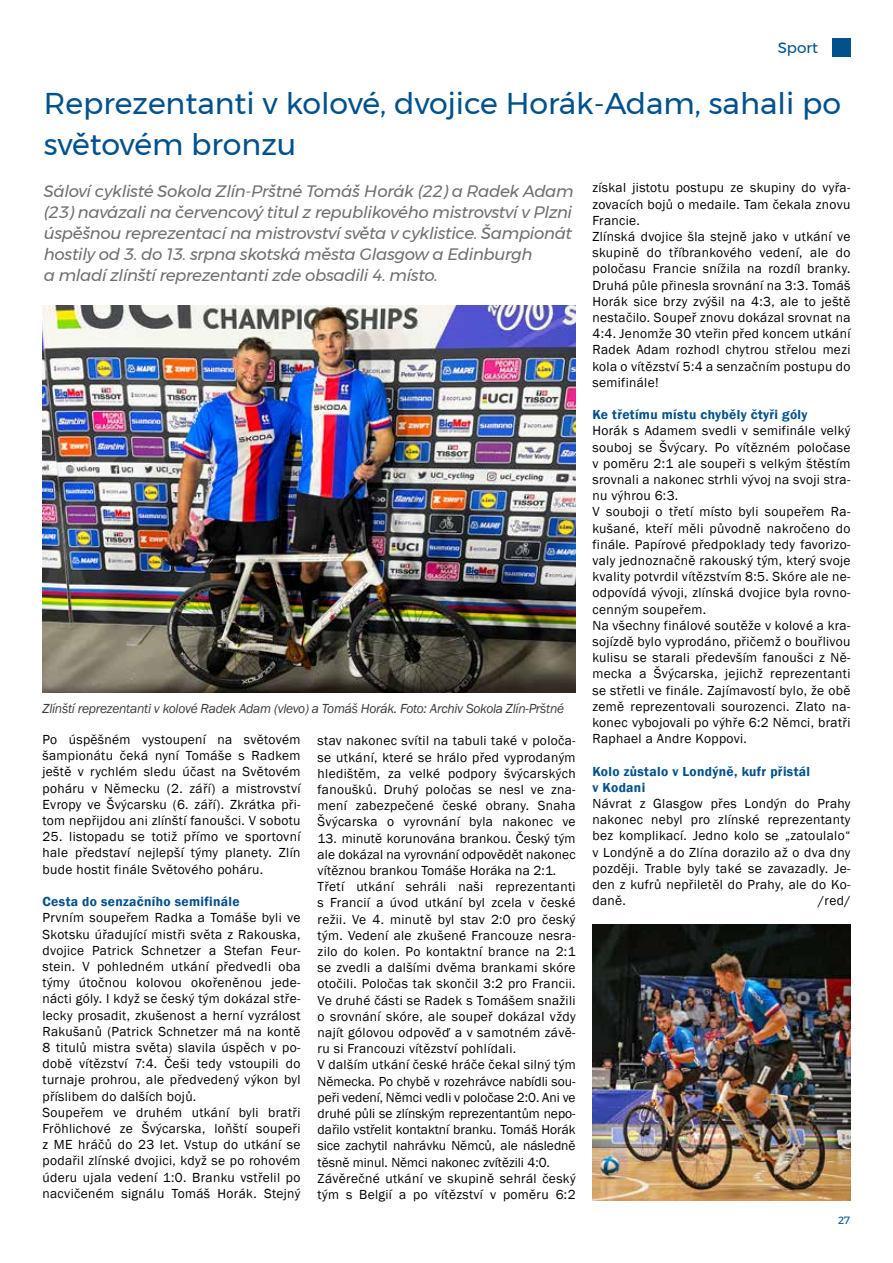
<style>
.page{position:relative;width:893px;height:1263px;background:#fff}
.page>*{position:absolute;margin:0;border:0;box-sizing:border-box;transform-origin:0 0}
.t1{font:30px/40.5px "Montserrat";color:#00518c}
.t2{font:italic 16.5px/21px "Montserrat";letter-spacing:-.02em;color:#706f6f}
.t3{font:15px "Montserrat";color:#00518c}
.t4{font:13.5px/16.2px "Franklin Gothic";letter-spacing:.025em;color:#000;text-align:justify}
.t5{font:13.5px/16.2px "MMZ text Book Bold";letter-spacing:.025em;color:#00518c}
.t6{font:italic 13.5px "Franklin Gothic";letter-spacing:-.02em;color:#3c3c3b}
.t7{font:10.5px "Montserrat";color:#00518c}
</style>
<div class="page">
<svg style="left:832px;top:38px;width:18px;height:19px"></svg>
<img style="left:43px;top:305px;width:532px;height:387px">
<img style="left:592px;top:924px;width:258px;height:276px">
<p class="t3" style="left:778px;top:37px;width:42px">Sport</p>
<h1 class="t1" style="left:44px;top:83px;width:799px">Reprezentanti v kolové, dvojice Horák-Adam, sahali po světovém bronzu</h1>
<p class="t2" style="left:44px;top:181px;width:531px">Sáloví cyklisté Sokola Zlín-Prštné Tomáš Horák (22) a Radek Adam (23) navázali na červencový titul z republikového mistrovství v Plzni úspěšnou reprezentací na mistrovství světa v cyklistice. Šampionát hostily od 3. do 13. srpna skotská města Glasgow a Edinburgh<br>a mladí zlínští reprezentanti zde obsadili 4. místo.</p>
<p class="t6" style="left:43px;top:700px;width:523px">Zlínští reprezentanti v kolové Radek Adam (vlevo) a Tomáš Horák. Foto: Archiv Sokola Zlín-Prštné</p>
<p class="t4" style="left:43px;top:732px;width:259px">Po úspěšném vystoupení na světovém šampionátu čeká nyní Tomáše s Radkem ještě v rychlém sledu účast na Světovém poháru v Německu (2. září) a mistrovství Evropy ve Švýcarsku (6. září). Zkrátka při&shy;tom nepřijdou ani zlínští fanoušci. V sobotu</p>
<p class="t4" style="left:43px;top:829px;width:259px">25. listopadu se totiž přímo ve sportovní hale představí nejlepší týmy planety. Zlín bude hostit finále Světového poháru.</p>
<p class="t5" style="left:43px;top:894px;width:199px">Cesta do senzačního semifinále</p>
<p class="t4" style="left:43px;top:910px;width:259px;text-align:left">Prvním soupeřem Radka a Tomáše byli ve Skotsku úřadující mistři světa z Rakouska, dvojice Patrick Schnetzer a Stefan Feur&shy;stein. V pohledném utkání předvedli oba týmy útočnou kolovou okořeněnou jede&shy;nácti góly. I když se český tým dokázal stře&shy;lecky prosadit, zkušenost a herní vyzrálost Rakušanů (Patrick Schnetzer má na kontě 8 titulů mistra světa) slavila úspěch v po&shy;době vítězství 7:4. Češi tedy vstoupili do turnaje prohrou, ale předvedený výkon byl příslibem do dalších bojů.<br>Soupeřem ve druhém utkání byli bratři Fröhlichové ze Švýcarska, loňští soupeři z ME hráčů do 23 let. Vstup do utkání se podařil zlínské dvojici, když se po rohovém úderu ujala vedení 1:0. Branku vstřelil po nacvičeném signálu Tomáš Horák. Stejný</p>
<p class="t4" style="left:318px;top:733px;width:259px">stav nakonec svítil na tabuli také v poloča&shy;se utkání, které se hrálo před vyprodaným hledištěm, za velké podpory švýcarských fanoušků. Druhý poločas se nesl ve zna&shy;mení zabezpečené české obrany. Snaha Švýcarska o vyrovnání byla nakonec ve</p>
<p class="t4" style="left:318px;top:830px;width:260px;text-align:left">13. minutě korunována brankou. Český tým ale dokázal na vyrovnání odpovědět nakonec vítěznou brankou Tomáše Horáka na 2:1.<br>Třetí utkání sehráli naši reprezentanti s Francií a úvod utkání byl zcela v české režii. Ve 4. minutě byl stav 2:0 pro český tým. Vedení ale zkušené Francouze nesra&shy;zilo do kolen. Po kontaktní brance na 2:1 se zvedli a dalšími dvěma brankami skóre otočili. Poločas tak skončil 3:2 pro Francii.<br>Ve druhé části se Radek s Tomášem snažili o srovnání skóre, ale soupeř dokázal vždy najít gólovou odpověď a v samotném závě&shy;ru si Francouzi vítězství pohlídali.<br>V dalším utkání české hráče čekal silný tým Německa. Po chybě v rozehrávce nabídli sou&shy;peři vedení, Němci vedli v poločase 2:0. Ani ve druhé půli se zlínským reprezentantům nepo&shy;dařilo vstřelit kontaktní branku. Tomáš Horák sice zachytil nahrávku Němců, ale následně těsně minul. Němci nakonec zvítězili 4:0.<br>Závěrečné utkání ve skupině sehrál český tým s Belgií a po vítězství v poměru 6:2</p>
<p class="t4" style="left:592px;top:180px;width:259px;text-align:left">získal jistotu postupu ze skupiny do vyřa&shy;zovacích bojů o medaile. Tam čekala znovu Francie.<br>Zlínská dvojice šla stejně jako v utkání ve skupině do tříbrankového vedení, ale do poločasu Francie snížila na rozdíl branky.<br>Druhá půle přinesla srovnání na 3:3. Tomáš Horák sice brzy zvýšil na 4:3, ale to ještě nestačilo. Soupeř znovu dokázal srovnat na 4:4. Jenomže 30 vteřin před koncem utkání Radek Adam rozhodl chytrou střelou mezi kola o vítězství 5:4 a senzačním postupu do semifinále!</p>
<p class="t5" style="left:592px;top:407px;width:216px">Ke třetímu místu chyběly čtyři góly</p>
<p class="t4" style="left:592px;top:423px;width:259px;text-align:left">Horák s Adamem svedli v semifinále velký souboj se Švýcary. Po vítězném poločase v poměru 2:1 ale soupeři s velkým štěstím srovnali a nakonec strhli vývoj na svoji stra&shy;nu výhrou 6:3.<br>V souboji o třetí místo byli soupeřem Ra&shy;kušané, kteří měli původně nakročeno do finále. Papírové předpoklady tedy favorizo&shy;valy jednoznačně rakouský tým, který svoje kvality potvrdil vítězstvím 8:5. Skóre ale ne&shy;odpovídá vývoji, zlínská dvojice byla rovno&shy;cenným soupeřem.<br>Na všechny finálové soutěže v kolové a kra&shy;sojízdě bylo vyprodáno, přičemž o bouřlivou kulisu se starali především fanoušci z Ně&shy;mecka a Švýcarska, jejichž reprezentanti se střetli ve finále. Zajímavostí bylo, že obě země reprezentovali sourozenci. Zlato na&shy;konec vybojovali po výhře 6:2 Němci, bratři Raphael a Andre Koppovi.</p>
<p class="t5" style="left:592px;top:763px;width:219px">Kolo zůstalo v Londýně, kufr přistál v Kodani</p>
<p class="t4" style="left:592px;top:796px;width:260px">Návrat z Glasgow přes Londýn do Prahy nakonec nebyl pro zlínské reprezentanty bez komplikací. Jedno kolo se „zatoulalo“ v Londýně a do Zlína dorazilo až o dva dny později. Trable byly také se zavazadly. Je&shy;den z kufrů nepřiletěl do Prahy, ale do Ko&shy;daně.</p>
<p class="t4" style="left:818px;top:893px;width:34px">/red/</p>
<p class="t7" style="left:838px;top:1212px;width:14px">27</p>
</div>
